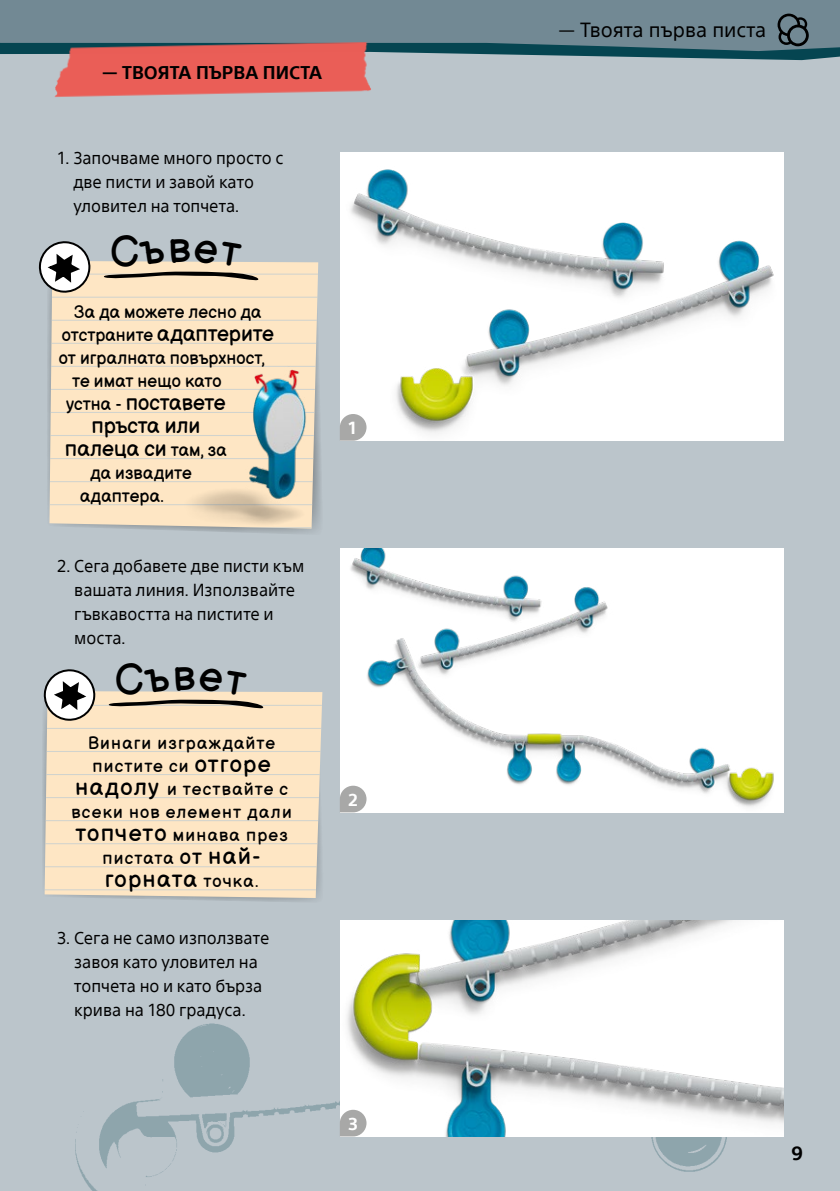
<style>
.page{position:relative;width:840px;height:1191px;background:#fff}
.page>*{position:absolute;margin:0;border:0;box-sizing:border-box;transform-origin:0 0}
.t1{font:23.2px "Balsamiq Sans";letter-spacing:.045em;color:#000}
.t2{font:22px/23px "Balsamiq Sans";letter-spacing:-.005em;color:#000;text-align:center}
.t3{font:20px "SST";letter-spacing:.005em;color:#000}
.t4{font:700 19px "SST";color:#000}
.t5{font:18px/23px "Balsamiq Sans";letter-spacing:.005em;color:#000}
.t6{font:700 18px "SST";color:#000}
.t7{font:17.4px/23px "Balsamiq Sans";letter-spacing:.065em;color:#000;text-align:center}
.t8{font:700 17.2px "SST";color:#fff}
.t9{font:17px/24px "SST";color:#000}
.s1{font-size:18.8px}
.s2{font-size:22px}
.s3{font-size:18px}
.s4{font-size:23.2px}
.s5{font-size:21.4px}
.s6{font-size:17.4px}
</style>
<div class="page">
<div style="left:0;top:0;width:839px;height:1191px;background:#bbc5cb"></div>
<img style="left:75px;top:1010px;width:709px;height:181px">
<img style="left:340px;top:152px;width:442px;height:289px">
<img style="left:340px;top:548px;width:442px;height:264px">
<svg style="left:43px;top:692px;width:280px;height:210px"></svg>
<div style="left:45px;top:691px;width:277px;height:207px;background:#fee6c4"></div>
<hr style="left:45px;top:866px;width:277px;height:1px;background:#b3c7d4">
<hr style="left:45px;top:774px;width:277px;height:1px;background:#b3c7d4">
<hr style="left:45px;top:705px;width:277px;height:1px;background:#b3c7d4">
<hr style="left:45px;top:889px;width:277px;height:1px;background:#b3c7d4">
<hr style="left:45px;top:797px;width:277px;height:1px;background:#b3c7d4">
<hr style="left:45px;top:728px;width:277px;height:1px;background:#b3c7d4">
<hr style="left:45px;top:820px;width:277px;height:1px;background:#b3c7d4">
<hr style="left:45px;top:751px;width:277px;height:1px;background:#b3c7d4">
<hr style="left:45px;top:843px;width:277px;height:1px;background:#b3c7d4">
<img style="left:339px;top:920px;width:443px;height:216px">
<div style="left:49px;top:262px;width:269px;height:265px;background:#fee6c4"></div>
<hr style="left:49px;top:435px;width:269px;height:1px;background:#b3c7d4">
<hr style="left:49px;top:343px;width:269px;height:1px;background:#b3c7d4">
<hr style="left:49px;top:527px;width:269px;height:1px;background:#b3c7d4">
<hr style="left:49px;top:274px;width:269px;height:1px;background:#b3c7d4">
<hr style="left:49px;top:458px;width:269px;height:1px;background:#b3c7d4">
<hr style="left:49px;top:366px;width:269px;height:1px;background:#b3c7d4">
<hr style="left:49px;top:297px;width:269px;height:1px;background:#b3c7d4">
<hr style="left:49px;top:481px;width:269px;height:1px;background:#b3c7d4">
<hr style="left:49px;top:389px;width:269px;height:1px;background:#b3c7d4">
<hr style="left:49px;top:320px;width:269px;height:1px;background:#b3c7d4">
<hr style="left:49px;top:504px;width:269px;height:1px;background:#b3c7d4">
<hr style="left:49px;top:412px;width:269px;height:1px;background:#b3c7d4">
<img style="left:153px;top:343px;width:168px;height:191px">
<svg style="left:43px;top:669px;width:54px;height:53px;background:#b3b2af"></svg>
<svg style="left:374px;top:51px;width:465px;height:9px;fill:#054551"></svg>
<svg style="left:258px;top:0;width:581px;height:51px;background:#69838e"></svg>
<svg style="left:777px;top:14px;width:31px;height:32px"></svg>
<img style="left:258px;top:42px;width:116px;height:52px">
<svg style="left:340px;top:414px;width:26px;height:27px"></svg>
<svg style="left:340px;top:785px;width:26px;height:27px"></svg>
<svg style="left:339px;top:1109px;width:27px;height:27px"></svg>
<svg style="left:0;top:0;width:258px;height:336px"></svg>
<svg style="left:109px;top:691px;width:154px;height:19px;background:#c7b69d"></svg>
<p class="t6" style="left:102px;top:62px;width:221px"><span class="s1">—</span> ТВОЯТА ПЪРВА ПИСТА</p>
<p class="t9" style="left:73px;top:146px;width:212px;text-indent:-17px">1. Започваме много просто с две писти и завой като уловител на топчета.</p>
<p class="t5" style="left:74px;top:299px;width:189px">За да можете лесно да</p>
<p class="t5" style="left:62px;top:322px;width:213px">отстраните <span class="s2">адаптерите</span></p>
<p class="t5" style="left:59px;top:345px;width:207px">от игралната повърхност,</p>
<p class="t5" style="left:72px;top:368px;width:151px">те имат нещо като</p>
<p class="t2" style="left:65px;top:389px;width:163px"><span class="s3">устна -</span> поставете пръста или палеца си <span class="s3">там, за</span></p>
<p class="t5" style="left:80px;top:460px;width:113px;text-indent:10px">да извадите адаптера.</p>
<p class="t9" style="left:74px;top:554px;width:231px;text-indent:-17px">2. Сега добавете две писти към вашата линия. Използвайте гъвкавостта на пистите и моста.</p>
<p class="t8" style="left:347px;top:417px;width:12px">1</p>
<p class="t7" style="left:71px;top:730px;width:222px">Винаги изграждайте пистите си <span class="s4">отгоре надолу</span> и тествайте с всеки нов елемент дали <span class="s4">топчето</span> минава през пистата <span class="s5">от</span> <span class="s4">най-</span></p>
<h1 class="t1" style="left:105px;top:860px;width:155px">горната <span class="s6">точка.</span></h1>
<p class="t9" style="left:74px;top:926px;width:197px;text-indent:-17px">3. Сега не само използвате завоя като уловител на топчета но и като бърза крива на 180 градуса.</p>
<p class="t8" style="left:347px;top:789px;width:12px">2</p>
<p class="t8" style="left:347px;top:1113px;width:12px">3</p>
<p class="t3" style="left:575px;top:18px;width:209px">— Rubriktitel Blindtext</p>
<p class="t3" style="left:558px;top:18px;width:208px">— Твоята първа писта</p>
<p class="t4" style="left:791px;top:1142px;width:13px">9</p>
</div>
